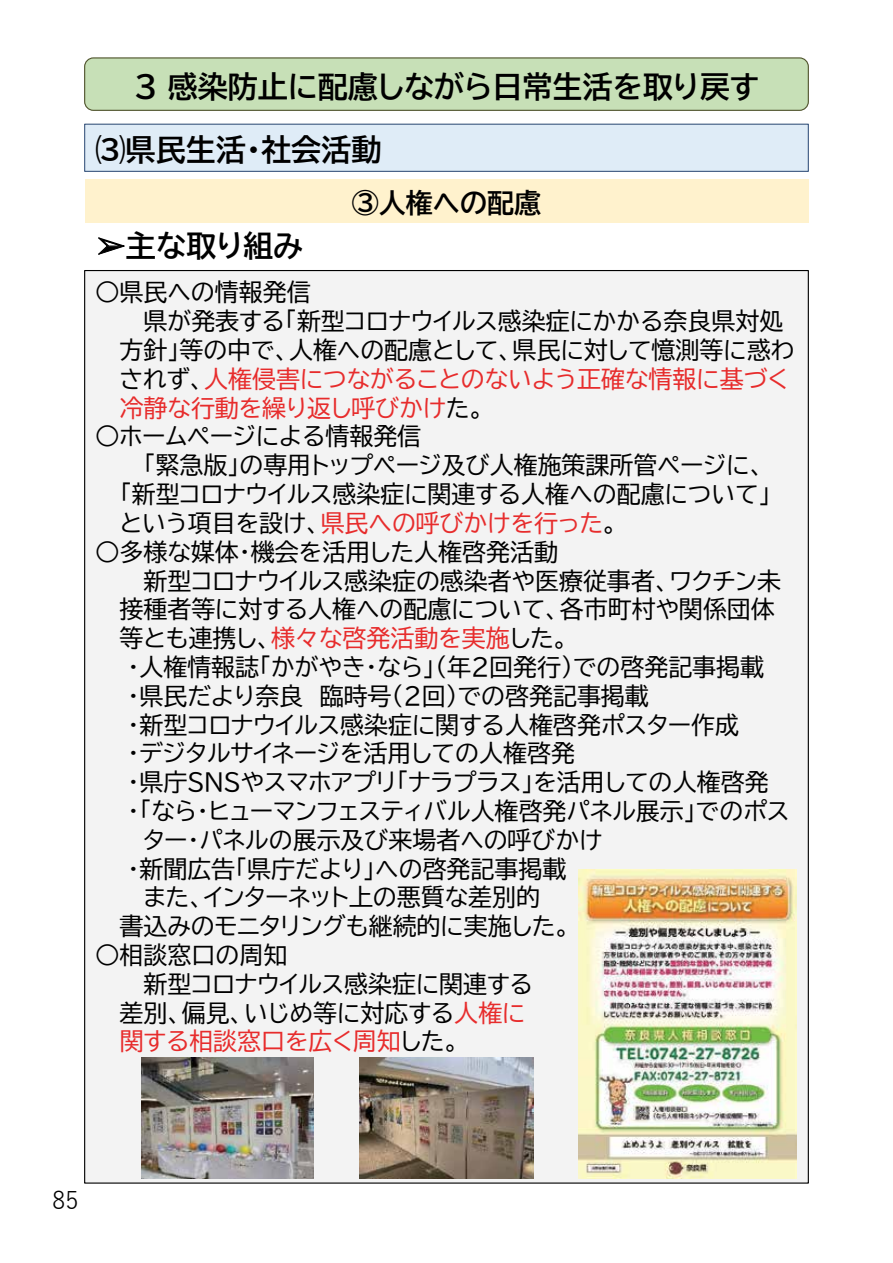
<style>
.page{position:relative;width:893px;height:1263px;background:#fff}
.page>*{position:absolute;margin:0;border:0;box-sizing:border-box;transform-origin:0 0}
.t1{font:30.15px "BIZ UDP Gothic Bold";color:#000}
.t2{font:30px "BIZ UDP Gothic Bold";color:#000}
.t3{font:27px "BIZ UDP Gothic Bold";color:#000}
.t4{font:24px "BIZ UDP Gothic";color:#000}
.t5{font:24px "BIZ UDP Gothic";color:#e72c2c}
.t6{font:24px "Yu Gothic";color:#000}
.s1{font-family:"MS Mincho"}
.s2{color:#000}
.s3{color:#e72c2c}
</style>
<div class="page">
<div style="left:85px;top:124px;width:723px;height:47px;background:#dfecf7"></div>
<div style="left:84px;top:124px;width:725px;height:48px;border:1px solid #3d5980"></div>
<div style="left:85px;top:179px;width:723px;height:44px;background:#fff2cd"></div>
<div style="left:85px;top:271px;width:723px;height:912px;background:#f3f3f3"></div>
<img style="left:579px;top:870px;width:218px;height:309px">
<img style="left:142px;top:1057px;width:171px;height:122px">
<img style="left:359px;top:1057px;width:175px;height:122px">
<div style="left:84px;top:57px;width:725px;height:54px;background:#c7e0b7;border:1px solid #4f532c;border-radius:9px"></div>
<p class="t2" style="left:135px;top:71px;width:625px">３感染防止に配慮しながら日常生活を取り戻す</p>
<p class="t1" style="left:96px;top:135px;width:287px">⑶県民生活・社会活動</p>
<p class="t3" style="left:352px;top:189px;width:191px">③人権への配慮</p>
<p class="t2" style="left:96px;top:230px;width:209px"><span class="s1">➢</span>主な取り組み</p>
<p class="t4" style="left:96px;top:280px;width:217px">○県民への情報発信</p>
<p class="t4" style="left:143px;top:309px;width:641px">県が発表する「新型コロナウイルス感染症にかかる奈良県対処</p>
<p class="t4" style="left:120px;top:338px;width:676px">方針」等の中で、人権への配慮として、県民に対して憶測等に惑わ</p>
<p class="t5" style="left:120px;top:367px;width:670px"><span class="s2">されず、</span>人権侵害につながることのないよう正確な情報に基づく</p>
<p class="t5" style="left:120px;top:395px;width:366px">冷静な行動を繰り返し呼びかけ<span class="s2">た。</span></p>
<p class="t4" style="left:96px;top:424px;width:327px">○ホームページによる情報発信</p>
<p class="t4" style="left:143px;top:453px;width:622px">「緊急版」の専用トップページ及び人権施策課所管ページに、</p>
<p class="t4" style="left:120px;top:482px;width:652px">「新型コロナウイルス感染症に関連する人権への配慮について」</p>
<p class="t5" style="left:120px;top:511px;width:499px"><span class="s2">という項目を設け、</span>県民への呼びかけを行った<span class="s2">。</span></p>
<p class="t4" style="left:96px;top:539px;width:464px">○多様な媒体・機会を活用した人権啓発活動</p>
<p class="t4" style="left:143px;top:568px;width:639px">新型コロナウイルス感染症の感染者や医療従事者、ワクチン未</p>
<p class="t4" style="left:120px;top:597px;width:657px">接種者等に対する人権への配慮について、各市町村や関係団体</p>
<p class="t4" style="left:120px;top:626px;width:450px">等とも連携し、<span class="s3">様々な啓発活動を実施</span>した。</p>
<p class="t4" style="left:127px;top:655px;width:638px">・人権情報誌「かがやき・なら」（年２回発行）での啓発記事掲載</p>
<p class="t4" style="left:127px;top:684px;width:523px">・県民だより奈良 臨時号（２回）での啓発記事掲載</p>
<p class="t4" style="left:127px;top:712px;width:613px">・新型コロナウイルス感染症に関する人権啓発ポスター作成</p>
<p class="t4" style="left:127px;top:741px;width:449px">・デジタルサイネージを活用しての人権啓発</p>
<p class="t4" style="left:127px;top:770px;width:643px">・県庁SNSやスマホアプリ「ナラプラス」を活用しての人権啓発</p>
<p class="t4" style="left:127px;top:799px;width:663px">・「なら・ヒューマンフェスティバル人権啓発パネル展示」でのポス</p>
<p class="t4" style="left:143px;top:828px;width:460px">ター・パネルの展示及び来場者への呼びかけ</p>
<p class="t4" style="left:127px;top:856px;width:440px">・新聞広告「県庁だより」への啓発記事掲載</p>
<p class="t4" style="left:143px;top:885px;width:398px">また、インターネット上の悪質な差別的</p>
<p class="t4" style="left:120px;top:914px;width:452px">書込みのモニタリングも継続的に実施した。</p>
<p class="t4" style="left:96px;top:943px;width:193px">○相談窓口の周知</p>
<p class="t4" style="left:143px;top:972px;width:391px">新型コロナウイルス感染症に関連する</p>
<p class="t4" style="left:120px;top:1000px;width:407px">差別、偏見、いじめ等に対応する<span class="s3">人権に</span></p>
<p class="t5" style="left:120px;top:1029px;width:341px">関する相談窓口を広く周知<span class="s2">した。</span></p>
<p class="t6" style="left:52px;top:1178px;width:28px">85</p>
</div>
